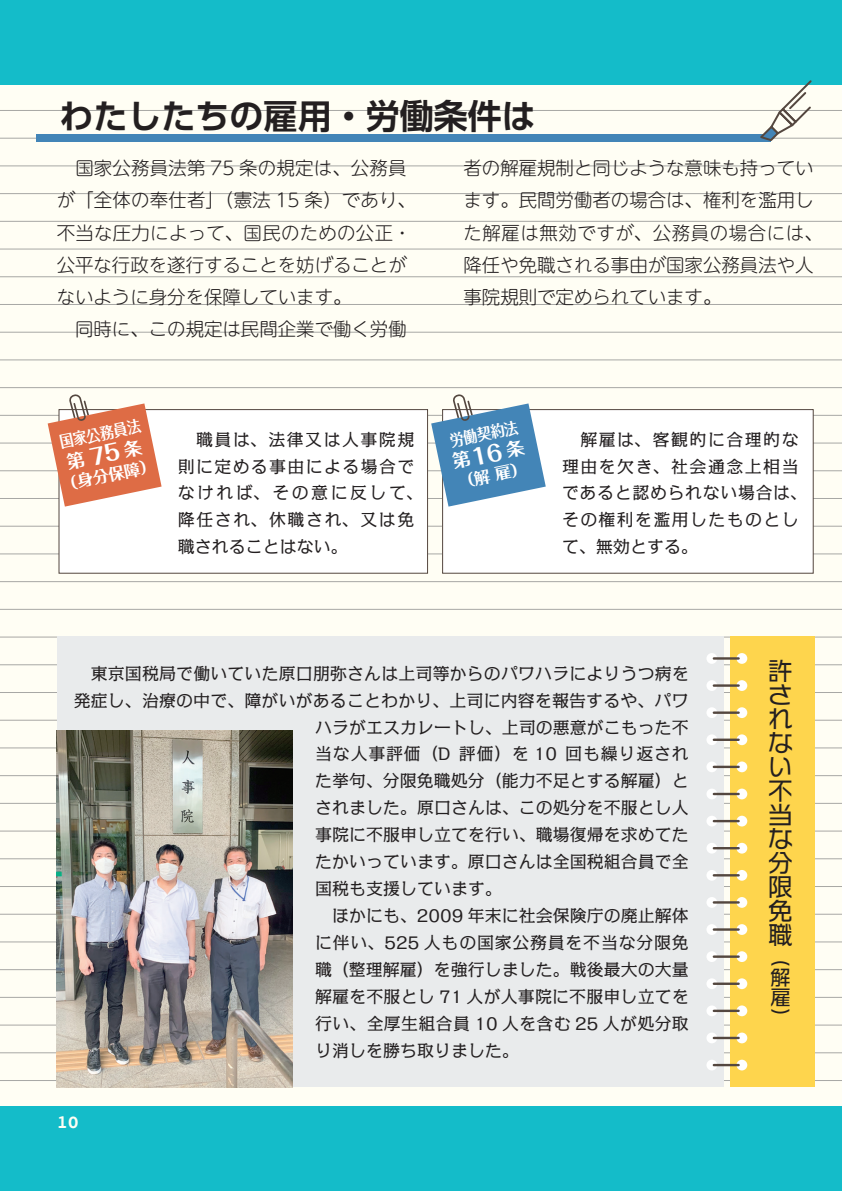
<style>
.page{position:relative;width:842px;height:1191px;background:#14bcc9}
.page>*{position:absolute;margin:0;border:0;box-sizing:border-box;transform-origin:0 0}
.t1{font:700 34px "UD Shin Go Pro De";color:#231f20}
.t2{font:24px/24px "VDL Logona Regular";color:#231f20;text-align:justify}
.t3{font:20px/20px "VDL Logona Regular";color:#231f20;text-align:justify}
.t4{font:300 18.4px/32.2px "UD Shin M Go Pro";color:#231f20}
.t5{font:700 18.4px "Courier";color:#fffef4}
.t6{font:700 18px "P Folk Pro N";color:#fff}
.t7{font:17px "Kakumin Pro";letter-spacing:.005em;color:#231f20}
.t8{font:17px/27px "Kakumin Pro";letter-spacing:.085em;color:#231f20}
.t9{font:17px/27px "Kakumin Pro";letter-spacing:.075em;color:#231f20}
.t10{font:17px "Kakumin Pro";letter-spacing:.04em;color:#231f20}
.t11{font:17px "Kakumin Pro";letter-spacing:.045em;color:#231f20}
.t12{font:700 16px "P Folk Pro N";color:#fff;scale:.86 1}
.t13{font:700 16px "P Folk Pro N";color:#fff}
.s1{font-size:22px}
</style>
<div class="page">
<div style="left:0;top:85px;width:842px;height:1021px;background:#fffef4"></div>
<hr style="left:0;top:110px;width:842px;height:1px;background:#a8a8a5">
<hr style="left:0;top:138px;width:842px;height:1px;background:#a8a8a5">
<hr style="left:0;top:166px;width:842px;height:1px;background:#a8a8a5">
<hr style="left:0;top:193px;width:842px;height:1px;background:#a8a8a5">
<hr style="left:0;top:221px;width:842px;height:1px;background:#a8a8a5">
<hr style="left:0;top:249px;width:842px;height:1px;background:#a8a8a5">
<hr style="left:0;top:276px;width:842px;height:1px;background:#a8a8a5">
<hr style="left:0;top:304px;width:842px;height:1px;background:#a8a8a5">
<hr style="left:0;top:332px;width:842px;height:1px;background:#a8a8a5">
<hr style="left:0;top:359px;width:842px;height:1px;background:#a8a8a5">
<hr style="left:0;top:387px;width:842px;height:1px;background:#a8a8a5">
<hr style="left:0;top:415px;width:842px;height:1px;background:#a8a8a5">
<hr style="left:0;top:443px;width:842px;height:1px;background:#a8a8a5">
<hr style="left:0;top:470px;width:842px;height:1px;background:#a8a8a5">
<hr style="left:0;top:498px;width:842px;height:1px;background:#a8a8a5">
<hr style="left:0;top:526px;width:842px;height:1px;background:#a8a8a5">
<hr style="left:0;top:553px;width:842px;height:1px;background:#a8a8a5">
<hr style="left:0;top:581px;width:842px;height:1px;background:#a8a8a5">
<hr style="left:0;top:609px;width:842px;height:1px;background:#a8a8a5">
<hr style="left:0;top:636px;width:842px;height:1px;background:#a8a8a5">
<hr style="left:0;top:664px;width:842px;height:1px;background:#a8a8a5">
<hr style="left:0;top:692px;width:842px;height:1px;background:#a8a8a5">
<hr style="left:0;top:720px;width:842px;height:1px;background:#a8a8a5">
<hr style="left:0;top:747px;width:842px;height:1px;background:#a8a8a5">
<hr style="left:0;top:775px;width:842px;height:1px;background:#a8a8a5">
<hr style="left:0;top:803px;width:842px;height:1px;background:#a8a8a5">
<hr style="left:0;top:830px;width:842px;height:1px;background:#a8a8a5">
<hr style="left:0;top:858px;width:842px;height:1px;background:#a8a8a5">
<hr style="left:0;top:886px;width:842px;height:1px;background:#a8a8a5">
<hr style="left:0;top:914px;width:842px;height:1px;background:#a8a8a5">
<hr style="left:0;top:941px;width:842px;height:1px;background:#a8a8a5">
<hr style="left:0;top:969px;width:842px;height:1px;background:#a8a8a5">
<hr style="left:0;top:997px;width:842px;height:1px;background:#a8a8a5">
<hr style="left:0;top:1024px;width:842px;height:1px;background:#a8a8a5">
<hr style="left:0;top:1052px;width:842px;height:1px;background:#a8a8a5">
<hr style="left:0;top:1080px;width:842px;height:1px;background:#a8a8a5">
<div style="left:59px;top:409px;width:369px;height:164px;background:#fff"></div>
<div style="left:59px;top:409px;width:369px;height:165px;border:1px solid #54473f"></div>
<svg style="left:48px;top:394px;width:114px;height:112px"></svg>
<div style="left:443px;top:409px;width:370px;height:164px;background:#fff"></div>
<div style="left:442px;top:409px;width:372px;height:165px;border:1px solid #54473f"></div>
<svg style="left:431px;top:394px;width:115px;height:112px"></svg>
<div style="left:57px;top:636px;width:667px;height:451px;background:#e9ebec"></div>
<div style="left:730px;top:636px;width:84px;height:451px;background:#fed54d"></div>
<div style="left:706px;top:1005px;width:11px;height:11px;background:#fff;border-radius:50%"></div>
<div style="left:706px;top:978px;width:11px;height:11px;background:#fff;border-radius:50%"></div>
<div style="left:706px;top:951px;width:11px;height:11px;background:#fff;border-radius:50%"></div>
<div style="left:706px;top:924px;width:11px;height:11px;background:#fff;border-radius:50%"></div>
<div style="left:706px;top:897px;width:11px;height:10px;background:#fff;border-radius:50%"></div>
<div style="left:706px;top:870px;width:11px;height:10px;background:#fff;border-radius:50%"></div>
<div style="left:706px;top:843px;width:11px;height:10px;background:#fff;border-radius:50%"></div>
<svg style="left:736px;top:1005px;width:11px;height:11px"></svg>
<div style="left:736px;top:978px;width:11px;height:11px;background:#fff;border-radius:50%"></div>
<div style="left:736px;top:951px;width:11px;height:11px;background:#fff;border-radius:50%"></div>
<div style="left:736px;top:924px;width:11px;height:11px;background:#fff;border-radius:50%"></div>
<div style="left:736px;top:897px;width:11px;height:10px;background:#fff;border-radius:50%"></div>
<div style="left:736px;top:870px;width:11px;height:10px;background:#fff;border-radius:50%"></div>
<div style="left:736px;top:843px;width:11px;height:10px;background:#fff;border-radius:50%"></div>
<hr style="left:714px;top:1009px;width:25px;height:3px;background:#54473f">
<hr style="left:714px;top:982px;width:25px;height:3px;background:#54473f">
<hr style="left:714px;top:955px;width:25px;height:2px;background:#54473f">
<hr style="left:714px;top:928px;width:25px;height:2px;background:#54473f">
<hr style="left:714px;top:901px;width:25px;height:2px;background:#54473f">
<hr style="left:714px;top:874px;width:25px;height:2px;background:#54473f">
<hr style="left:714px;top:847px;width:25px;height:2px;background:#54473f">
<svg style="left:706px;top:815px;width:11px;height:11px"></svg>
<svg style="left:706px;top:788px;width:11px;height:11px"></svg>
<div style="left:706px;top:761px;width:11px;height:11px;background:#fff;border-radius:50%"></div>
<div style="left:706px;top:734px;width:11px;height:11px;background:#fff;border-radius:50%"></div>
<div style="left:706px;top:707px;width:11px;height:11px;background:#fff;border-radius:50%"></div>
<div style="left:706px;top:680px;width:11px;height:11px;background:#fff;border-radius:50%"></div>
<svg style="left:736px;top:815px;width:11px;height:11px"></svg>
<svg style="left:736px;top:788px;width:11px;height:11px"></svg>
<svg style="left:736px;top:761px;width:11px;height:11px"></svg>
<div style="left:736px;top:734px;width:11px;height:11px;background:#fff;border-radius:50%"></div>
<div style="left:736px;top:707px;width:11px;height:11px;background:#fff;border-radius:50%"></div>
<div style="left:736px;top:680px;width:11px;height:11px;background:#fff;border-radius:50%"></div>
<hr style="left:714px;top:820px;width:25px;height:2px;background:#54473f">
<hr style="left:714px;top:793px;width:25px;height:2px;background:#54473f">
<hr style="left:714px;top:765px;width:25px;height:3px;background:#54473f">
<hr style="left:714px;top:738px;width:25px;height:3px;background:#54473f">
<hr style="left:714px;top:711px;width:25px;height:3px;background:#54473f">
<hr style="left:714px;top:684px;width:25px;height:3px;background:#54473f">
<div style="left:706px;top:653px;width:11px;height:11px;background:#fff;border-radius:50%"></div>
<div style="left:736px;top:653px;width:11px;height:11px;background:#fff;border-radius:50%"></div>
<hr style="left:714px;top:657px;width:25px;height:2px;background:#54473f">
<div style="left:706px;top:1059px;width:11px;height:11px;background:#fff;border-radius:50%"></div>
<div style="left:706px;top:1032px;width:11px;height:11px;background:#fff;border-radius:50%"></div>
<svg style="left:736px;top:1059px;width:11px;height:11px"></svg>
<svg style="left:736px;top:1032px;width:11px;height:11px"></svg>
<hr style="left:714px;top:1063px;width:25px;height:3px;background:#54473f">
<hr style="left:714px;top:1036px;width:25px;height:3px;background:#54473f">
<img style="left:57px;top:730px;width:235px;height:357px">
<div style="left:37px;top:134px;width:734px;height:8px;background:#4385b7"></div>
<svg style="left:760px;top:80px;width:53px;height:61px"></svg>
<h1 class="t1" style="left:60px;top:89px;width:478px">わたしたちの雇用・労働条件は</h1>
<p class="t4" style="left:57px;top:151px;width:361px">　国家公務員法第 75 条の規定は、公務員が「全体の奉仕者」（憲法 15 条）であり、不当な圧力によって、国民のための公正・公平な行政を遂行することを妨げることがないように身分を保障しています。<br>　同時に、この規定は民間企業で働く労働</p>
<p class="t4" style="left:463px;top:151px;width:361px">者の解雇規制と同じような意味も持っています。民間労働者の場合は、権利を濫用した解雇は無効ですが、公務員の場合には、降任や免職される事由が国家公務員法や人事院規則で定められています。</p>
<p class="t12" style="left:57px;top:429px;width:97px;rotate:-12deg">国家公務員法</p>
<p class="t6" style="left:64px;top:447px;width:78px;rotate:-12deg">第<span class="s1">75</span>条</p>
<p class="t13" style="left:59px;top:471px;width:97px;rotate:-12deg">（身分保障）</p>
<p class="t12" style="left:447px;top:427px;width:82px;rotate:-12deg">労働契約法</p>
<p class="t8" style="left:178px;top:424px;width:247px">　職員は、法律又は人事院規則に定める事由による場合でなければ、その意に反して、降任され、休職され、又は免職されることはない。</p>
<p class="t9" style="left:562px;top:424px;width:247px">　解雇は、客観的に合理的な理由を欠き、社会通念上相当であると認められない場合は、その権利を濫用したものとして、無効とする。</p>
<p class="t6" style="left:449px;top:447px;width:74px;rotate:-12deg">第<span class="s1">16</span> 条</p>
<p class="t13" style="left:456px;top:469px;width:71px;rotate:-12deg">（解 雇）</p>
<p class="t7" style="left:74px;top:660px;width:617px">　東京国税局で働いていた原口朋弥さんは上司等からのパワハラによりうつ病を</p>
<p class="t7" style="left:74px;top:687px;width:616px">発症し、治療の中で、障がいがあることわかり、上司に内容を報告するや、パワ</p>
<p class="t7" style="left:315px;top:713px;width:375px">ハラがエスカレートし、上司の悪意がこもった不</p>
<p class="t11" style="left:315px;top:740px;width:375px">当な人事評価（D 評価）を 10 回も繰り返され</p>
<p class="t7" style="left:315px;top:767px;width:375px">た挙句、分限免職処分（能力不足とする解雇）と</p>
<p class="t7" style="left:315px;top:794px;width:375px">されました。原口さんは、この処分を不服とし人</p>
<p class="t7" style="left:315px;top:821px;width:375px">事院に不服申し立てを行い、職場復帰を求めてた</p>
<p class="t7" style="left:315px;top:848px;width:375px">たかいっています。原口さんは全国税組合員で全</p>
<p class="t7" style="left:315px;top:875px;width:189px">国税も支援しています。</p>
<p class="t7" style="left:315px;top:902px;width:375px">　ほかにも、2009 年末に社会保険庁の廃止解体</p>
<p class="t10" style="left:315px;top:929px;width:375px">に伴い、525 人もの国家公務員を不当な分限免</p>
<p class="t7" style="left:315px;top:956px;width:375px">職（整理解雇）を強行しました。戦後最大の大量</p>
<p class="t7" style="left:315px;top:983px;width:375px">解雇を不服とし 71 人が人事院に不服申し立てを</p>
<p class="t7" style="left:315px;top:1010px;width:375px">行い、全厚生組合員 10 人を含む 25 人が処分取</p>
<p class="t7" style="left:315px;top:1037px;width:206px">り消しを勝ち取りました。</p>
<p class="t5" style="left:57px;top:1107px;width:24px">10</p>
<h2 class="t2" style="left:768px;top:658px;width:25px">許されない不当な分限免職</h2>
<p class="t3" style="left:770px;top:946px;width:21px">（解雇）</p>
</div>
